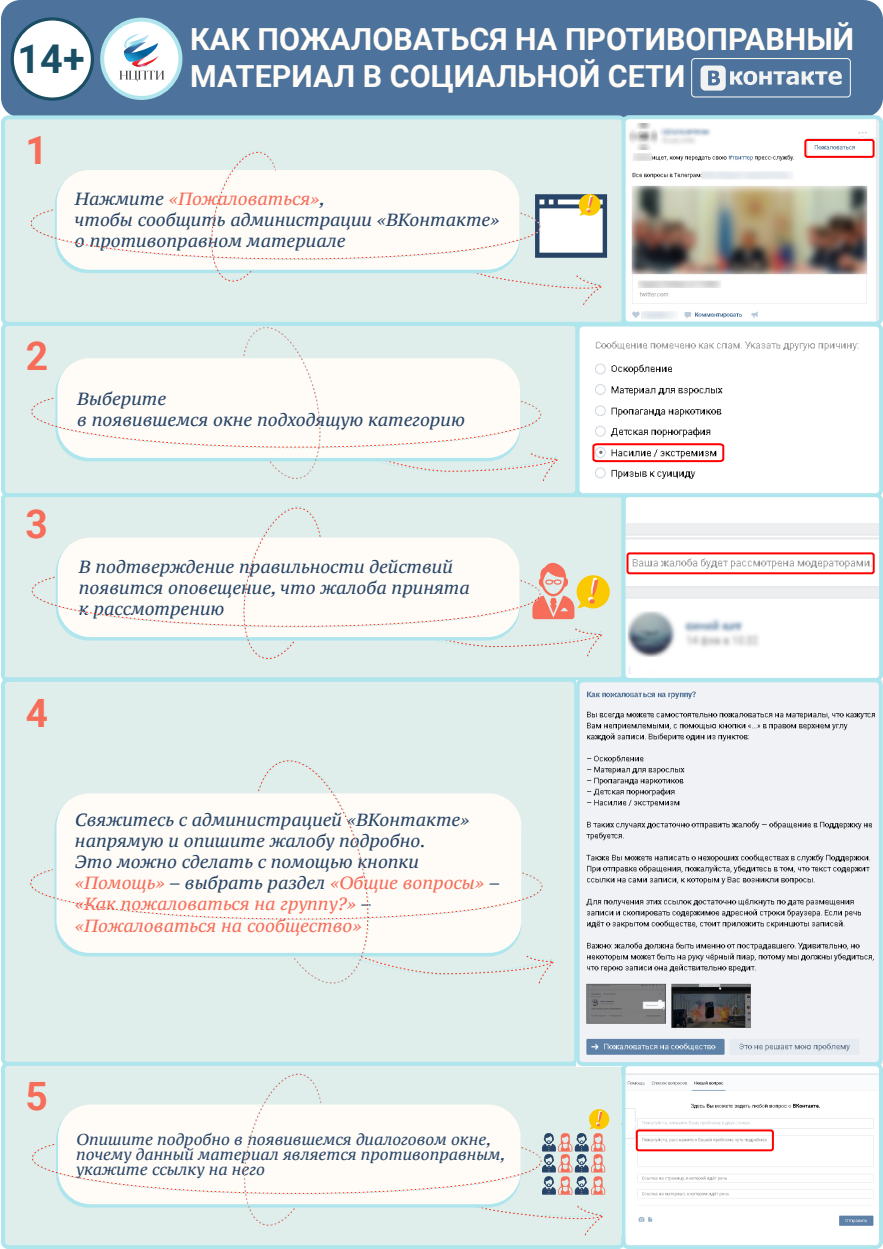
<style>
.page{position:relative;width:883px;height:1249px;background:#fff}
.page>*{position:absolute;margin:0;border:0;box-sizing:border-box;transform-origin:0 0}
.t1{font:700 39.6px "Roboto";color:#194e65}
.t2{font:700 39px "Roboto";color:#f66d5a}
.t3{font:700 30.4px/36.5px "Roboto";color:#fffcf7}
.t4{font:italic 17.5px/21px "PT Serif Caption";color:#284567}
.t5{font:italic 15.7px/15.1px "PT Serif Caption";color:#284567}
.s1{color:#f66d5a}
</style>
<div class="page">
<div style="left:3px;top:324px;width:574px;height:171px;background:#e0eeeb;border-radius:6px"></div>
<div style="left:1px;top:0;width:882px;height:117px;background:#4d739c;border-radius:20px"></div>
<div style="left:3px;top:117px;width:621px;height:207px;background:#e0eeeb;border-radius:6px"></div>
<div style="left:1px;top:115px;width:625px;height:211px;border:4px solid #afe5ed;border-radius:6px"></div>
<div style="left:3px;top:679px;width:573px;height:384px;background:#e0eeeb;border-radius:6px"></div>
<div style="left:3px;top:1063px;width:620px;height:183px;background:#e0eeeb;border-radius:6px"></div>
<div style="left:1px;top:1061px;width:624px;height:187px;border:4px solid #afe5ed;border-radius:6px"></div>
<div style="left:3px;top:495px;width:620px;height:184px;background:#e0eeeb;border-radius:4px"></div>
<div style="left:1px;top:493px;width:624px;height:188px;border:4px solid #afe5ed;border-radius:4px"></div>
<svg style="left:700px;top:65px;width:141px;height:26px"></svg>
<div style="left:102px;top:20px;width:78px;height:78px;background:#fff;border-radius:50%"></div>
<div style="left:100px;top:18px;width:82px;height:82px;border:4px solid #afe5ed;border-radius:50%"></div>
<svg style="left:119px;top:33px;width:45px;height:48px"></svg>
<div style="left:691px;top:58px;width:159px;height:39px;border:1px solid #fffcf7;border-radius:3px"></div>
<img style="left:576px;top:680px;width:307px;height:385px">
<img style="left:626px;top:1073px;width:252px;height:153px">
<img style="left:626px;top:523px;width:252px;height:150px">
<img style="left:626px;top:537px;width:252px;height:49px">
<div style="left:621px;top:493px;width:262px;height:188px;border:4px solid #afe5ed;border-radius:5px"></div>
<div style="left:621px;top:1061px;width:262px;height:187px;border:4px solid #afe5ed;border-radius:5px"></div>
<img style="left:580px;top:327px;width:298px;height:165px">
<div style="left:575px;top:322px;width:308px;height:175px;border:4px solid #afe5ed;border-radius:6px"></div>
<svg style="left:31px;top:506px;width:578px;height:153px"></svg>
<svg style="left:30px;top:760px;width:524px;height:224px"></svg>
<svg style="left:29px;top:323px;width:531px;height:158px"></svg>
<div style="left:575px;top:678px;width:307px;height:387px;border:4px solid #afe5ed;border-radius:6px"></div>
<svg style="left:32px;top:1073px;width:577px;height:163px"></svg>
<svg style="left:30px;top:151px;width:577px;height:154px"></svg>
<div style="left:626px;top:552px;width:248px;height:22px;border:2px solid #f00;border-radius:2px"></div>
<div style="left:635px;top:1129px;width:138px;height:22px;border:2px solid #f00;border-radius:2px"></div>
<img style="left:626px;top:120px;width:252px;height:200px">
<div style="left:621px;top:115px;width:262px;height:210px;border:4px solid #afe5ed;border-radius:5px"></div>
<div style="left:804px;top:139px;width:70px;height:19px;border:2px solid #f00;border-radius:2px"></div>
<svg style="left:591px;top:442px;width:134px;height:21px"></svg>
<div style="left:12px;top:19px;width:80px;height:80px;background:#fff;border-radius:50%"></div>
<div style="left:11px;top:17px;width:83px;height:84px;border:3px solid #194e65;border-radius:50%"></div>
<h1 class="t1" style="left:18px;top:31px;width:69px">14+</h1>
<h2 class="t2" style="left:25px;top:123px;width:24px">1</h2>
<h3 class="t3" style="left:190px;top:20px;width:665px">КАК ПОЖАЛОВАТЬСЯ НА ПРОТИВОПРАВНЫЙ<br>МАТЕРИАЛ В СОЦИАЛЬНОЙ СЕТИ</h3>
<p class="t4" style="left:75px;top:188px;width:426px">Нажмите <span class="s1">«Пожаловаться»</span>,<br>чтобы сообщить администрации «ВКонтакте» о противоправном материале</p>
<h2 class="t2" style="left:26px;top:329px;width:24px">2</h2>
<p class="t4" style="left:77px;top:388px;width:389px">Выберите<br>в появившемся окне подходящую категорию</p>
<h2 class="t2" style="left:25px;top:497px;width:24px">3</h2>
<p class="t4" style="left:79px;top:556px;width:392px">В подтверждение правильности действий появится оповещение, что жалоба принята к рассмотрению</p>
<h2 class="t2" style="left:26px;top:685px;width:24px">4</h2>
<p class="t4" style="left:75px;top:809px;width:427px">Свяжитесь с администрацией «ВКонтакте» напрямую и опишите жалобу подробно.<br>Это можно сделать с помощью кнопки <span class="s1">«Помощь»</span> – выбрать раздел <span class="s1">«Общие вопросы»</span> – <span class="s1">«Как пожаловаться на группу?»</span> – <span class="s1">«Пожаловаться на сообщество»</span></p>
<h2 class="t2" style="left:26px;top:1068px;width:24px">5</h2>
<p class="t5" style="left:76px;top:1131px;width:430px">Опишите подробно в появившемся диалоговом окне, почему данный материал является противоправным, укажите ссылку на него</p>
</div>
